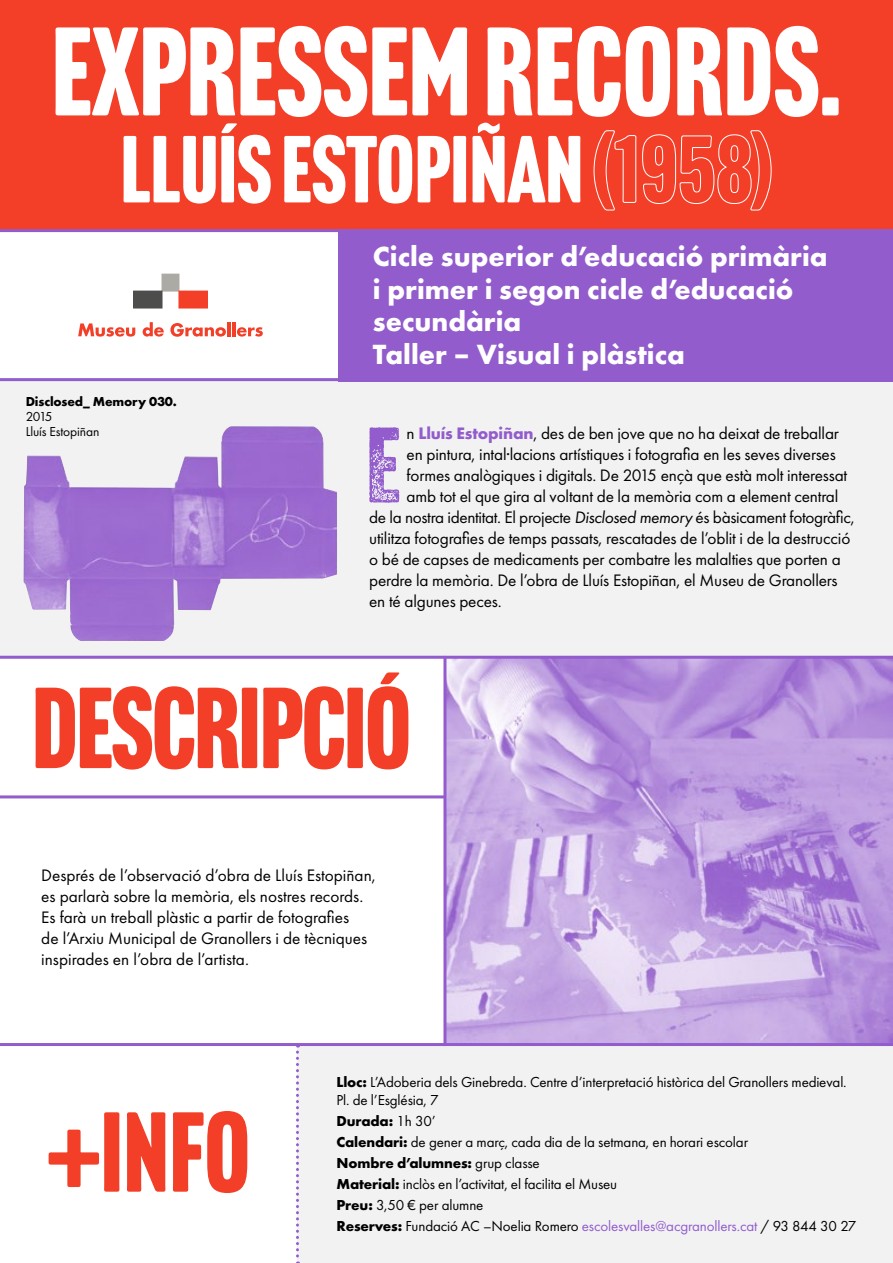
<style>
.page{position:relative;width:893px;height:1263px;background:#fff}
.page>*{position:absolute;margin:0;border:0;box-sizing:border-box;transform-origin:0 0}
.t1{font:123px "Headline Gothic ATF Round";color:#fff}
.t2{font:112.5px "Headline Gothic ATF Round";letter-spacing:-.015em;color:#f33f28}
.t3{font:111px "Headline Gothic ATF Round";color:#f33f28}
.t4{font:104.7px "Headline Gothic ATF Rough No.2";color:#925ccc}
.t5{font:93px "Headline Gothic ATF Round";color:#fff}
.t6{font:700 28.8px/33px "Futura PT";color:#fff}
.t7{font:17.25px/21px "Futura PT";letter-spacing:-.01em;color:#000}
.t8{font:15px/21px "Futura PT";letter-spacing:-.01em;color:#000}
.t9{font:700 13.5px "Futura PT";letter-spacing:-.01em;color:#000}
.t10{font:13.5px/15px "Futura PT";letter-spacing:-.01em;color:#000}
.s1{font-weight:700;color:#925ccc}
.s2{font-style:italic}
.s3{font-weight:700}
.s4{color:#925ccc}
</style>
<div class="page">
<img style="left:446px;top:659px;width:447px;height:384px">
<div style="left:297px;top:1046px;width:596px;height:217px;background:#f2f2f2"></div>
<div style="left:0;top:381px;width:893px;height:275px;background:#f2f2f2"></div>
<div style="left:0;top:0;width:893px;height:231px;background:#f33f28"></div>
<hr style="left:0;top:229px;width:893px;height:3px;background:#925ccc">
<hr style="left:443px;top:656px;width:3px;height:390px;background:#925ccc">
<hr style="left:0;top:795px;width:444px;height:3px;background:#925ccc">
<hr style="left:0;top:1043px;width:893px;height:3px;background:#925ccc">
<svg style="left:296px;top:1046px;width:3px;height:217px"></svg>
<hr style="left:0;top:656px;width:893px;height:3px;background:#925ccc">
<hr style="left:0;top:378px;width:893px;height:3px;background:#925ccc">
<div style="left:339px;top:229px;width:554px;height:152px;background:#925ccc"></div>
<div style="left:162px;top:274px;width:17px;height:17px;background:#acaaa5"></div>
<div style="left:179px;top:291px;width:28px;height:17px;background:#f43f28"></div>
<div style="left:179px;top:291px;width:29px;height:17px;border:1px solid #f43f28"></div>
<div style="left:134px;top:291px;width:28px;height:17px;background:#4d4e4c"></div>
<div style="left:133px;top:291px;width:29px;height:17px;border:1px solid #4d4e4c"></div>
<svg style="left:78px;top:323px;width:57px;height:14px"></svg>
<svg style="left:143px;top:322px;width:21px;height:15px"></svg>
<svg style="left:170px;top:323px;width:56px;height:14px"></svg>
<hr style="left:227px;top:322px;width:3px;height:14px;background:#f43f28">
<hr style="left:232px;top:322px;width:4px;height:14px;background:#f43f28">
<svg style="left:237px;top:327px;width:26px;height:10px"></svg>
<img style="left:23px;top:426px;width:314px;height:215px">
<h1 class="t1" style="left:52px;top:0;width:791px">EXPRESSEM RECORDS.</h1>
<h3 class="t5" style="left:121px;top:115px;width:653px">LLUÍS ESTOPIÑAN(1958)</h3>
<p class="t9" style="left:26px;top:393px;width:153px">Disclosed_ Memory 030.</p>
<p class="t10" style="left:26px;top:409px;width:75px">2015<br>Lluís Estopiñan</p>
<h3 class="t6" style="left:373px;top:239px;width:456px">Cicle superior d’educació primària i primer i segon cicle d’educació secundària<br>Taller – Visual i plàstica</h3>
<h3 class="t4" style="left:366px;top:404px;width:36px">E</h3>
<p class="t7" style="left:407px;top:423px;width:434px">n <span class="s1">Lluís Estopiñan</span>, des de ben jove que no ha deixat de treballar</p>
<p class="t7" style="left:407px;top:444px;width:431px">en pintura, intal·lacions artístiques i fotografia en les seves diverses</p>
<p class="t7" style="left:407px;top:465px;width:442px">formes analògiques i digitals. De 2015 ençà que està molt interessat</p>
<p class="t7" style="left:407px;top:486px;width:433px">amb tot el que gira al voltant de la memòria com a element central</p>
<p class="t7" style="left:369px;top:507px;width:487px">de la nostra identitat. El projecte <span class="s2">Disclosed memory</span> és bàsicament fotogràfic,</p>
<p class="t7" style="left:369px;top:528px;width:483px">utilitza fotografies de temps passats, rescatades de l’oblit i de la destrucció</p>
<p class="t7" style="left:369px;top:549px;width:473px">o bé de capses de medicaments per combatre les malalties que porten a</p>
<p class="t7" style="left:369px;top:570px;width:470px">perdre la memòria. De l’obra de Lluís Estopiñan, el Museu de Granollers</p>
<p class="t7" style="left:369px;top:591px;width:134px">en té algunes peces.</p>
<h2 class="t2" style="left:32px;top:662px;width:381px">DESCRIPCIÓ</h2>
<p class="t7" style="left:41px;top:865px;width:336px">Després de l’observació d’obra de Lluís Estopiñan, es parlarà sobre la memòria, els nostres records.<br>Es farà un treball plàstic a partir de fotografies<br>de l’Arxiu Municipal de Granollers i de tècniques inspirades en l’obra de l’artista.</p>
<h3 class="t3" style="left:47px;top:1087px;width:205px">+INFO</h3>
<p class="t8" style="left:336px;top:1073px;width:512px;line-height:18px"><span class="s3">Lloc:</span> L’Adoberia dels Ginebreda. Centre d’interpretació històrica del Granollers medieval.<br>Pl. de l’Església, 7</p>
<p class="t8" style="left:336px;top:1111px;width:521px"><span class="s3">Durada:</span> 1h 30’<br><span class="s3">Calendari:</span> de gener a març, cada dia de la setmana, en horari escolar<br><span class="s3">Nombre d’alumnes:</span> grup classe<br><span class="s3">Material:</span> inclòs en l’activitat, el facilita el Museu<br><span class="s3">Preu:</span> 3,50 € per alumne<br><span class="s3">Reserves:</span> Fundació AC –Noelia Romero <span class="s4">escolesvalles@acgranollers.cat</span> / 93 844 30 27</p>
</div>
